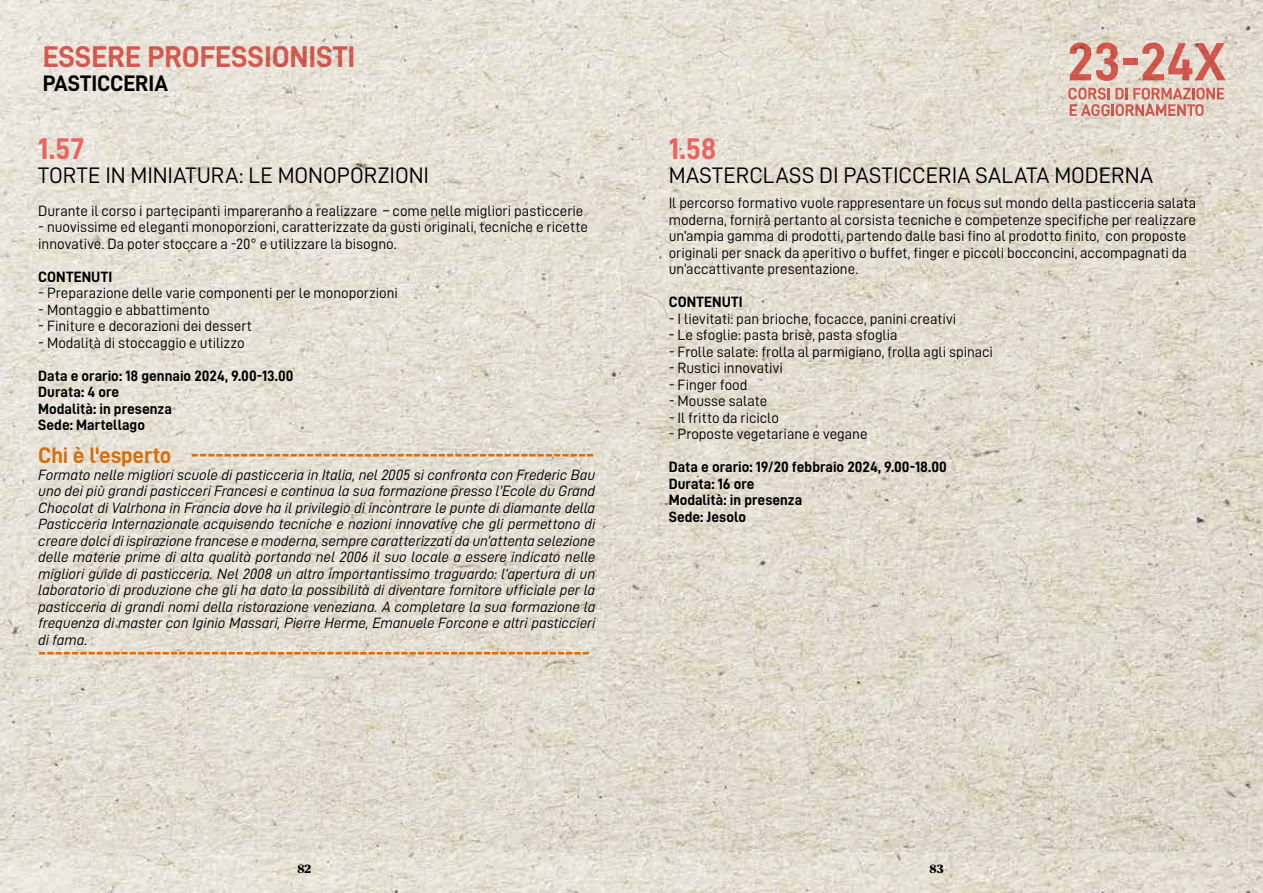
<style>
.page{position:relative;width:1263px;height:893px;background:#fff}
.page>*{position:absolute;margin:0;border:0;box-sizing:border-box;transform-origin:0 0}
.t1{font:30px "D DIN Bold";color:#ea645d}
.t2{font:22.5px "D DIN Bold";letter-spacing:-.01em;color:#d56f0f}
.t3{font:22.5px "D DIN";color:#000}
.t4{font:22.5px "D DIN Bold";letter-spacing:-.005em;color:#000}
.t5{font:15px/16.5px "D DIN";letter-spacing:-.005em;color:#000}
.t6{font:15px/16.5px "D DIN Italic";letter-spacing:-.005em;color:#000;text-align:justify}
.t7{font:15px/16.5px "D DIN Bold";color:#000}
.t8{font:900 12px "Publico";color:#000}
</style>
<div class="page">
<img style="left:0;top:0;width:1263px;height:893px">
<svg style="left:1068px;top:88px;width:156px;height:28px;background:#dba89d"></svg>
<svg style="left:1070px;top:43px;width:48px;height:38px;background:#d9998d"></svg>
<div style="left:1123px;top:59px;width:15px;height:6px;background:#d1574d"></div>
<svg style="left:1142px;top:43px;width:84px;height:37px;background:#da9f94"></svg>
<h1 class="t1" style="left:43px;top:41px;width:314px">ESSERE PROFESSIONISTI</h1>
<h2 class="t4" style="left:43px;top:71px;width:127px">PASTICCERIA</h2>
<h1 class="t1" style="left:38px;top:132px;width:47px">1.57</h1>
<h2 class="t3" style="left:38px;top:163px;width:392px">TORTE IN MINIATURA: LE MONOPORZIONI</h2>
<p class="t5" style="left:38px;top:202px;width:547px">Durante il corso i partecipanti impareranno a realizzare – come nelle migliori pasticcerie</p>
<p class="t5" style="left:38px;top:219px;width:551px">- nuovissime ed eleganti monoporzioni, caratterizzate da gusti originali, tecniche e ricette innovative. Da poter stoccare a -20° e utilizzare la bisogno.</p>
<p class="t7" style="left:38px;top:268px;width:75px">CONTENUTI</p>
<p class="t5" style="left:38px;top:285px;width:361px">- Preparazione delle varie componenti per le monoporzioni</p>
<p class="t5" style="left:38px;top:301px;width:173px">- Montaggio e abbattimento</p>
<p class="t5" style="left:38px;top:318px;width:215px">- Finiture e decorazioni dei dessert</p>
<p class="t5" style="left:38px;top:334px;width:208px">- Modalità di stoccaggio e utilizzo</p>
<p class="t7" style="left:38px;top:367px;width:257px">Data e orario: 18 gennaio 2024, 9.00-13.00<br>Durata: 4 ore<br>Modalità: in presenza<br>Sede: Martellago</p>
<h2 class="t2" style="left:38px;top:443px;width:558px">Chi è l'esperto -------------------------------------------------</h2>
<p class="t6" style="left:38px;top:466px;width:559px">Formato nelle migliori scuole di pasticceria in Italia, nel 2005 si confronta con Frederic Bau uno dei più grandi pasticceri Francesi e continua la sua formazione presso l’Ecole du Grand Chocolat di Valrhona in Francia dove ha il privilegio di incontrare le punte di diamante della Pasticceria Internazionale acquisendo tecniche e nozioni innovative che gli permettono di creare dolci di ispirazione francese e moderna, sempre caratterizzati da un’attenta selezione delle materie prime di alta qualità portando nel 2006 il suo locale a essere indicato nelle migliori guide di pasticceria. Nel 2008 un altro importantissimo traguardo: l’apertura di un laboratorio di produzione che gli ha dato la possibilità di diventare fornitore ufficiale per la pasticceria di grandi nomi della ristorazione veneziana. A completare la sua formazione la frequenza di master con Iginio Massari, Pierre Herme, Emanuele Forcone e altri pasticcieri di fama.</p>
<h2 class="t2" style="left:38px;top:641px;width:553px">-------------------------------------------------------------------</h2>
<h1 class="t1" style="left:669px;top:132px;width:49px">1.58</h1>
<h2 class="t3" style="left:669px;top:163px;width:486px">MASTERCLASS DI PASTICCERIA SALATA MODERNA</h2>
<p class="t5" style="left:669px;top:195px;width:529px">Il percorso formativo vuole rappresentare un focus sul mondo della pasticceria salata moderna, fornirà pertanto al corsista tecniche e competenze specifiche per realizzare un’ampia gamma di prodotti, partendo dalle basi fino al prodotto finito, con proposte originali per snack da aperitivo o buffet, finger e piccoli bocconcini, accompagnati da un’accattivante presentazione.</p>
<p class="t7" style="left:669px;top:294px;width:75px">CONTENUTI</p>
<p class="t5" style="left:669px;top:310px;width:289px">- I lievitati: pan brioche, focacce, panini creativi</p>
<p class="t5" style="left:669px;top:327px;width:230px">- Le sfoglie: pasta brisè, pasta sfoglia</p>
<p class="t5" style="left:669px;top:343px;width:326px">- Frolle salate: frolla al parmigiano, frolla agli spinaci</p>
<p class="t5" style="left:669px;top:360px;width:116px">- Rustici innovativi</p>
<p class="t5" style="left:669px;top:376px;width:80px">- Finger food</p>
<p class="t5" style="left:669px;top:393px;width:100px">- Mousse salate</p>
<p class="t5" style="left:669px;top:409px;width:112px">- Il fritto da riciclo</p>
<p class="t5" style="left:669px;top:426px;width:200px">- Proposte vegetariane e vegane</p>
<p class="t7" style="left:669px;top:459px;width:280px">Data e orario: 19/20 febbraio 2024, 9.00-18.00<br>Durata: 16 ore<br>Modalità: in presenza<br>Sede: Jesolo</p>
<p class="t8" style="left:297px;top:862px;width:15px">82</p>
<p class="t8" style="left:929px;top:862px;width:16px">83</p>
</div>
